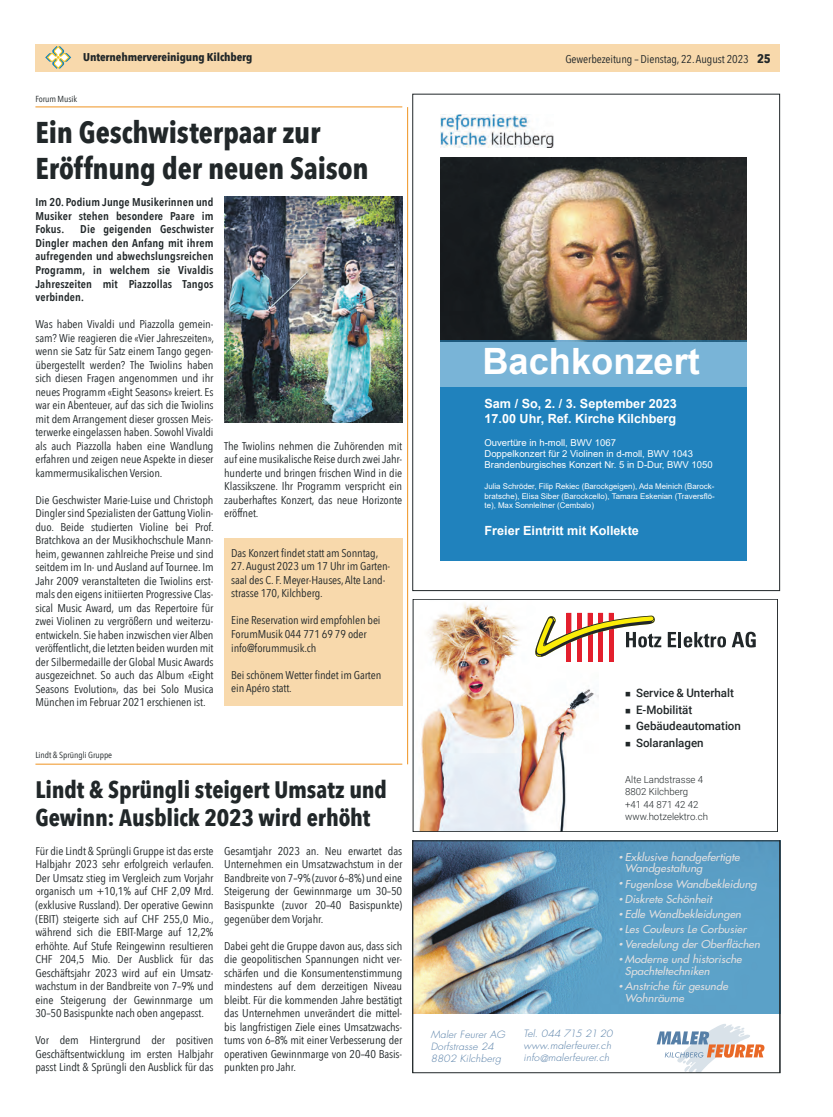
<style>
.page{position:relative;width:833px;height:1117px;background:#fff}
.page>*{position:absolute;margin:0;border:0;box-sizing:border-box;transform-origin:0 0}
.t1{font:700 36.25px "Arial";color:#fff}
.t2{font:700 30px/36px "Avenir Next Condensed";letter-spacing:-.005em;color:#212729}
.t3{font:700 23.75px/28.5px "Avenir Next Condensed";letter-spacing:-.005em;color:#212729}
.t4{font:700 12.62px/15.1px "Arial";color:#fff}
.t5{font:500 11.62px "Roboto";color:#212729}
.t6{font:11.25px/13.5px "Avenir Next Condensed";letter-spacing:-.01em;color:#212729;text-align:justify;scale:1.07 1}
.t7{font:11.25px/13.5px "Avenir Next Condensed";letter-spacing:-.01em;color:#212729;scale:1.06 1}
.t8{font:600 11.25px/13.5px "Avenir Next Condensed";letter-spacing:.01em;color:#212729;text-align:justify}
.t9{font:700 11.25px "Avenir Next Condensed";letter-spacing:-.01em;color:#212729;scale:1.06 1}
.t10{font:italic 10.62px/11.8px "Futura";color:#dfdfe0;scale:1.07 1}
.t11{font:italic 300 9.75px/12.1px "Futura";letter-spacing:.01em;color:#567fa7;scale:1.07 1}
.t12{font:300 9.75px/12.1px "Roboto";color:#212729}
.t13{font:9.5px/11.4px "Arial";color:#fff}
.t14{font:8.75px "Avenir Next Condensed";letter-spacing:-.01em;color:#212729;scale:1.06 1}
.t15{font:7.88px/9.5px "Arial";color:#fff;text-align:justify}
.s1{font-weight:700;font-size:12.5px}
.s2{font-size:7.25px}
</style>
<div class="page">
<div style="left:35px;top:44px;width:745px;height:27px;background:#f8d9ac"></div>
<svg style="left:45px;top:46px;width:26px;height:23px"></svg>
<img style="left:414px;top:842px;width:364px;height:228px">
<div style="left:412px;top:840px;width:368px;height:232px;border:1px solid #212729"></div>
<img style="left:419px;top:603px;width:179px;height:226px">
<div style="left:566px;top:612px;width:5px;height:49px;background:#e31f2d"></div>
<div style="left:577px;top:612px;width:5px;height:49px;background:#e31f2d"></div>
<div style="left:587px;top:612px;width:5px;height:49px;background:#e31f2d"></div>
<div style="left:598px;top:612px;width:5px;height:49px;background:#e31f2d"></div>
<hr style="left:609px;top:612px;width:4px;height:49px;background:#e31f2d">
<svg style="left:668px;top:632px;width:8px;height:15px"></svg>
<hr style="left:678px;top:631px;width:3px;height:16px;background:#212729">
<svg style="left:683px;top:631px;width:72px;height:16px"></svg>
<svg style="left:535px;top:612px;width:126px;height:45px"></svg>
<div style="left:413px;top:599px;width:364px;height:232px;border:1px solid #212729"></div>
<svg style="left:777px;top:840px;width:4px;height:3px"></svg>
<hr style="left:407px;top:107px;width:1px;height:657px;background:#ef9321">
<hr style="left:35px;top:107px;width:367px;height:1px;background:#ef9321">
<img style="left:440px;top:158px;width:307px;height:182px">
<div style="left:440px;top:387px;width:307px;height:173px;background:#2082bd"></div>
<div style="left:440px;top:340px;width:307px;height:47px;background:#79b4d7"></div>
<img style="left:440px;top:115px;width:114px;height:32px">
<hr style="left:35px;top:763px;width:367px;height:1px;background:#ef9321">
<div style="left:224px;top:538px;width:178px;height:168px;background:#f8d9ac"></div>
<img style="left:224px;top:196px;width:178px;height:226px">
<p class="t9" style="left:83px;top:50px;width:161px">Unternehmervereinigung Kilchberg</p>
<p class="t14" style="left:35px;top:91px;width:41px">Forum Musik</p>
<h2 class="t2" style="left:35px;top:114px;width:335px">Ein Geschwisterpaar zur<br>Eröffnung der neuen Saison</h2>
<p class="t8" style="left:35px;top:195px;width:180px">Im 20. Podium Junge Musikerinnen und Musiker stehen besondere Paare im Fokus.</p>
<p class="t8" style="left:35px;top:222px;width:180px;text-indent:45px">Die geigenden Geschwister Dingler machen den Anfang mit ihrem aufregenden und abwechslungsreichen Programm, in welchem sie Vivaldis Jahreszeiten mit Piazzollas Tangos verbinden.</p>
<p class="t6" style="left:35px;top:317px;width:168px">Was haben Vivaldi und Piazzolla gemein&shy;sam? Wie reagieren die «Vier Jahreszeiten», wenn sie Satz für Satz einem Tango gegen&shy;übergestellt werden? The Twiolins haben sich diesen Fragen angenommen und ihr neues Programm «Eight Seasons» kreiert. Es war ein Abenteuer, auf das sich die Twiolins mit dem Arrangement dieser grossen Meis&shy;terwerke eingelassen haben. Sowohl Vivaldi als auch Piazzolla haben eine Wandlung erfahren und zeigen neue Aspekte in dieser kammermusikalischen Version.</p>
<p class="t6" style="left:35px;top:492px;width:168px">Die Geschwister Marie-Luise und Christoph Dingler sind Spezialisten der Gattung Violin&shy;duo. Beide studierten Violine bei Prof.<br>Bratchkova an der Musikhochschule Mann&shy;heim, gewannen zahlreiche Preise und sind seitdem im In- und Ausland auf Tournee. Im Jahr 2009 veranstalteten die Twiolins erst&shy;mals den eigens initiierten Progressive Clas&shy;sical Music Award, um das Repertoire für zwei Violinen zu vergrößern und weiterzu&shy;entwickeln. Sie haben inzwischen vier Alben veröffentlicht, die letzten beiden wurden mit der Silbermedaille der Global Music Awards ausgezeichnet. So auch das Album «Eight Seasons Evolution», das bei Solo Musica München im Februar 2021 erschienen ist.</p>
<p class="t6" style="left:224px;top:438px;width:168px">The Twiolins nehmen die Zuhörenden mit auf eine musikalische Reise durch zwei Jahr&shy;hunderte und bringen frischen Wind in die Klassikszene. Ihr Programm verspricht ein zauberhaftes Konzert, das neue Horizonte eröffnet.</p>
<p class="t7" style="left:231px;top:545px;width:140px">Das Konzert findet statt am Sonntag,</p>
<p class="t7" style="left:231px;top:559px;width:151px">27. August 2023 um 17 Uhr im Garten&shy;saal des C. F. Meyer-Hauses, Alte Land&shy;strasse 170, Kilchberg.</p>
<p class="t7" style="left:231px;top:613px;width:142px">Eine Reservation wird empfohlen bei<br>ForumMusik 044 771 69 79 oder info@forummusik.ch</p>
<p class="t7" style="left:231px;top:667px;width:143px">Bei schönem Wetter findet im Garten ein Apéro statt.</p>
<p class="t14" style="left:35px;top:747px;width:74px">Lindt &amp; Sprüngli Gruppe</p>
<h3 class="t3" style="left:35px;top:774px;width:353px">Lindt &amp; Sprüngli steigert Umsatz und<br>Gewinn: Ausblick 2023 wird erhöht</h3>
<p class="t7" style="left:35px;top:843px;width:170px;text-align:justify">Für die Lindt &amp; Sprüngli Gruppe ist das erste Halbjahr 2023 sehr erfolgreich verlaufen.<br>Der Umsatz stieg im Vergleich zum Vorjahr organisch um +10,1% auf CHF 2,09 Mrd. (exklusive Russland). Der operative Gewinn (EBIT) steigerte sich auf CHF 255,0 Mio., während sich die EBIT-Marge auf 12,2% erhöhte. Auf Stufe Reingewinn resultieren CHF 204,5 Mio. Der Ausblick für das Geschäftsjahr 2023 wird auf ein Umsatz&shy;wachstum in der Bandbreite von 7–9% und eine Steigerung der Gewinnmarge um 30–50 Basispunkte nach oben angepasst.</p>
<p class="t6" style="left:35px;top:1032px;width:168px">Vor dem Hintergrund der positiven Geschäftsentwicklung im ersten Halbjahr passt Lindt &amp; Sprüngli den Ausblick für das</p>
<p class="t6" style="left:224px;top:843px;width:168px">Gesamtjahr 2023 an. Neu erwartet das Unternehmen ein Umsatzwachstum in der Bandbreite von 7–9% (zuvor 6–8%) und eine Steigerung der Gewinnmarge um 30–50<br>Basispunkte (zuvor 20–40 Basispunkte) gegenüber dem Vorjahr.</p>
<p class="t7" style="left:224px;top:938px;width:169px;text-align:justify">Dabei geht die Gruppe davon aus, dass sich die geopolitischen Spannungen nicht ver&shy;schärfen und die Konsumentenstimmung mindestens auf dem derzeitigen Niveau bleibt. Für die kommenden Jahre bestätigt das Unternehmen unverändert die mittel&shy;bis langfristigen Ziele eines Umsatzwachs&shy;tums von 6–8% mit einer Verbesserung der operativen Gewinnmarge von 20–40 Basis&shy;punkten pro Jahr.</p>
<p class="t7" style="left:565px;top:51px;width:195px">Gewerbezeitung – Dienstag, 22. August 2023 <span class="s1">25</span></p>
<h1 class="t1" style="left:482px;top:336px;width:219px">Bachkonzert</h1>
<p class="t4" style="left:484px;top:395px;width:194px">Sam / So, 2. / 3. September 2023<br>17.00 Uhr, Ref. Kirche Kilchberg</p>
<p class="t13" style="left:484px;top:436px;width:230px">Ouvertüre in h-moll, BWV 1067<br>Doppelkonzert für 2 Violinen in d-moll, BWV 1043<br>Brandenburgisches Konzert Nr. 5 in D-Dur, BWV 1050</p>
<p class="t15" style="left:484px;top:481px;width:232px">Julia Schröder, Filip Rekiec (Barockgeigen), Ada Meinich (Barock&shy;bratsche), Elisa Siber (Barockcello), Tamara Eskenian (Traversflö&shy;te), Max Sonnleitner (Cembalo)</p>
<p class="t4" style="left:484px;top:522px;width:156px">Freier Eintritt mit Kollekte</p>
<p class="t5" style="left:625px;top:684px;width:110px">■ Service &amp; Unterhalt</p>
<p class="t5" style="left:625px;top:701px;width:69px">■ E-Mobilität</p>
<p class="t5" style="left:625px;top:717px;width:117px">■ Gebäudeautomation</p>
<p class="t5" style="left:625px;top:734px;width:80px">■ Solaranlagen</p>
<p class="t12" style="left:625px;top:773px;width:84px">Alte Landstrasse 4<br>8802 Kilchberg<br>+41 44 871 42 42 www.hotzelektro.ch</p>
<p class="t10" style="left:625px;top:850px;width:109px;text-indent:-7px"><span class="s2">•</span> Exklusive handgefertigte<br>Wandgestaltung</p>
<p class="t10" style="left:618px;top:877px;width:131px"><span class="s2">•</span> Fugenlose Wandbekleidung</p>
<p class="t10" style="left:618px;top:892px;width:89px"><span class="s2">•</span> Diskrete Schönheit</p>
<p class="t10" style="left:618px;top:907px;width:116px"><span class="s2">•</span> Edle Wandbekleidungen</p>
<p class="t10" style="left:618px;top:923px;width:121px"><span class="s2">•</span> Les Couleurs Le Corbusier</p>
<p class="t10" style="left:618px;top:938px;width:134px"><span class="s2">•</span> Veredelung der Oberflächen</p>
<p class="t10" style="left:625px;top:953px;width:111px;text-indent:-7px"><span class="s2">•</span> Moderne und historische<br>Spachteltechniken</p>
<p class="t10" style="left:625px;top:980px;width:98px;text-indent:-7px"><span class="s2">•</span> Anstriche für gesunde<br>Wohnräume</p>
<p class="t11" style="left:431px;top:1027px;width:71px">Maler Feurer AG<br>Dorfstrasse 24<br>8802 Kilchberg</p>
<p class="t11" style="left:523px;top:1026px;width:85px">Tel. 044 715 21 20 www.malerfeurer.ch info@malerfeurer.ch</p>
</div>
